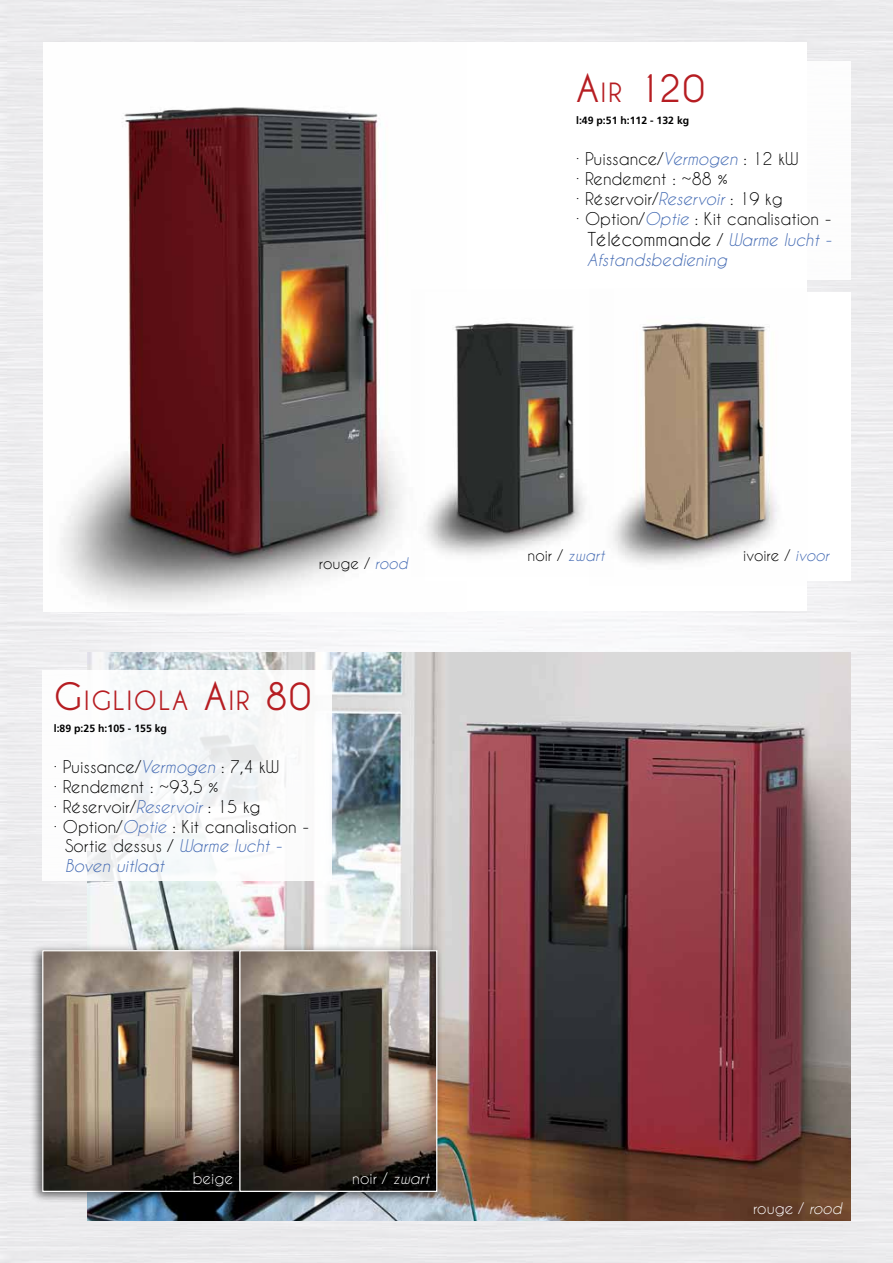
<style>
.page{position:relative;width:893px;height:1263px;background:#fff}
.page>*{position:absolute;margin:0;border:0;box-sizing:border-box;transform-origin:0 0}
.t1{font:700 37.5px "Caviar Dreams";color:#b61d22}
.t2{font:700 26.25px "Caviar Dreams";letter-spacing:.055em;color:#b61d22}
.t3{font:18px "Caviar Dreams";color:#000}
.t4{font:16.5px/19.8px "Caviar Dreams";color:#000}
.t5{font:italic 16.5px "Caviar Dreams";color:#436ab3}
.t6{font:15px "Caviar Dreams";color:#000}
.t7{font:15px "Caviar Dreams";color:#fff}
.t8{font:700 10.5px "Frutiger";color:#000}
.s1{font-style:italic;color:#436ab3}
.s2{font-size:37.5px}
.s3{font-size:26.25px}
.s4{font-size:16.5px}
.s5{font-style:italic;font-size:16.5px;color:#436ab3}
.s6{font-style:italic}
</style>
<div class="page">
<img style="left:0;top:0;width:893px;height:1263px">
<div style="left:44px;top:43px;width:763px;height:568px;background:#fff"></div>
<img style="left:61px;top:107px;width:341px;height:498px">
<img style="left:87px;top:652px;width:763px;height:568px">
<div style="left:43px;top:671px;width:289px;height:210px;background:#fff"></div>
<div style="left:30px;top:944px;width:216px;height:259px;background:#000;opacity:.6"></div>
<img style="left:44px;top:952px;width:183px;height:238px">
<div style="left:42px;top:950px;width:198px;height:242px;border:1px solid #fff"></div>
<div style="left:227px;top:944px;width:216px;height:259px;background:#000;opacity:.6"></div>
<div style="left:239px;top:950px;width:198px;height:242px;border:1px solid #fff"></div>
<div style="left:425px;top:292px;width:426px;height:289px;background:#fff"></div>
<div style="left:499px;top:61px;width:351px;height:218px;background:#fff"></div>
<img style="left:613px;top:323px;width:164px;height:241px">
<img style="left:425px;top:323px;width:188px;height:233px">
<p class="t6" style="left:319px;top:555px;width:90px">rouge / <span class="s1">rood</span></p>
<h2 class="t2" style="left:54px;top:686px;width:259px"><span class="s2">G</span>IGLIOLA <span class="s2">A</span>IR <span class="s2">80</span></h2>
<p class="t8" style="left:54px;top:722px;width:115px">l:89 p:25 h:105 - 155 kg</p>
<p class="t4" style="left:54px;top:757px;width:227px">· Puissance/<span class="s1">Vermogen</span> : 7,4 kW</p>
<p class="t4" style="left:54px;top:777px;width:166px">· Rendement : ~93,5 %</p>
<p class="t4" style="left:54px;top:796px;width:208px">· Réservoir/<span class="s1">Reservoir</span> : 15 kg</p>
<p class="t4" style="left:54px;top:816px;width:257px">· Option/<span class="s1">Optie</span> : Kit canalisation -</p>
<p class="t4" style="left:65px;top:836px;width:218px">Sortie dessus / <span class="s1">Warme lucht -</span></p>
<p class="t5" style="left:65px;top:856px;width:101px">Boven uitlaat</p>
<h1 class="t1" style="left:576px;top:68px;width:130px">A<span class="s3">IR</span> 120</h1>
<p class="t8" style="left:576px;top:114px;width:115px">l:49 p:51 h:112 - 132 kg</p>
<p class="t4" style="left:576px;top:149px;width:257px">· Puissance/<span class="s1">Vermogen</span> : 12 kW<br>· Rendement : ~88 %<br>· Réservoir/<span class="s1">Reservoir</span> : 19 kg<br>· Option/<span class="s1">Optie</span> : Kit canalisation -</p>
<p class="t3" style="left:587px;top:229px;width:246px">Télécommande <span class="s4">/</span> <span class="s5">Warme lucht -</span></p>
<p class="t5" style="left:587px;top:250px;width:141px">Afstandsbediening</p>
<p class="t6" style="left:527px;top:547px;width:79px">noir / <span class="s1">zwart</span></p>
<p class="t6" style="left:743px;top:547px;width:87px">ivoire / <span class="s1">ivoor</span></p>
<p class="t7" style="left:193px;top:1169px;width:42px">beige</p>
<p class="t7" style="left:352px;top:1169px;width:79px">noir / <span class="s6">zwart</span></p>
<p class="t7" style="left:753px;top:1199px;width:90px">rouge / <span class="s6">rood</span></p>
</div>
